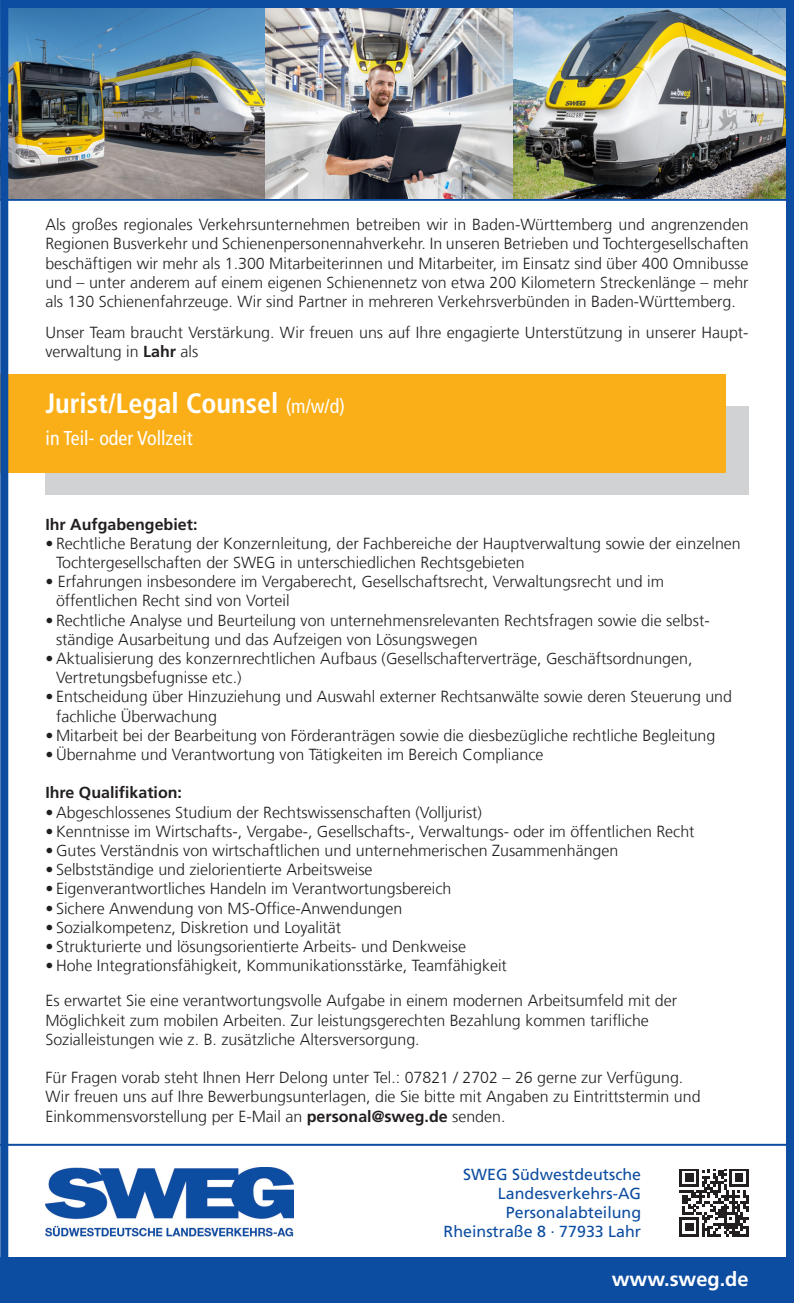
<style>
.page{position:relative;width:794px;height:1304px;background:#fff}
.page>*{position:absolute;margin:0;border:0;box-sizing:border-box;transform-origin:0 0}
.t1{font:700 condensed 28px "Frutiger LT Com";color:#fff}
.t2{font:condensed 20px "Frutiger LT Com";color:#fff}
.t3{font:700 20px "Frutiger LT Com";color:#fff}
.t4{font:300 16px/19.2px "Frutiger LT Com";color:#231f20}
.t5{font:16px/19.2px "Frutiger LT Com";color:#0d4da1;text-align:right}
.t6{font:700 16px "Frutiger LT Com";color:#231f20}
.s1{font-weight:700}
.s2{font-weight:400;font-size:20px}
</style>
<div class="page">
<hr style="left:0;top:199px;width:794px;height:2px;background:#0d4da1">
<img style="left:45px;top:1168px;width:248px;height:69px">
<div style="left:0;top:1257px;width:794px;height:46px;background:#0d4da1"></div>
<hr style="left:0;top:1144px;width:794px;height:2px;background:#0d4da1">
<svg style="left:679px;top:1169px;width:69px;height:68px"></svg>
<div style="left:46px;top:406px;width:703px;height:88px;background:#d1d2d4"></div>
<div style="left:0;top:374px;width:726px;height:99px;background:#faaf18"></div>
<img style="left:9px;top:9px;width:776px;height:190px">
<div style="left:0;top:0;width:794px;height:1303px;border:8px solid #0d4da1"></div>
<p class="t4" style="left:45px;top:215px;width:705px;text-align:justify">Als großes regionales Verkehrsunternehmen betreiben wir in Baden-Württemberg und angrenzenden Regionen Busverkehr und Schienenpersonennahverkehr. In unseren Betrieben und Tochtergesellschaften beschäftigen wir mehr als 1.300 Mitarbeiterinnen und Mitarbeiter, im Einsatz sind über 400 Omnibusse und – unter anderem auf einem eigenen Schienennetz von etwa 200 Kilometern Streckenlänge – mehr als 130 Schienenfahrzeuge. Wir sind Partner in mehreren Verkehrsverbünden in Baden-Württemberg.</p>
<p class="t4" style="left:45px;top:323px;width:704px">Unser Team braucht Verstärkung. Wir freuen uns auf Ihre engagierte Unterstützung in unserer Haupt&shy;verwaltung in <span class="s1">Lahr</span> als</p>
<h1 class="t1" style="left:46px;top:386px;width:301px">Jurist/Legal Counsel <span class="s2">(m/w/d)</span></h1>
<p class="t2" style="left:46px;top:427px;width:148px">in Teil- oder Vollzeit</p>
<p class="t6" style="left:45px;top:515px;width:154px">Ihr Aufgabengebiet:</p>
<p class="t4" style="left:56px;top:534px;width:686px;text-indent:-11px">• Rechtliche Beratung der Konzernleitung, der Fachbereiche der Hauptverwaltung sowie der einzelnen<br>Tochtergesellschaften der SWEG in unterschiedlichen Rechtsgebieten</p>
<p class="t4" style="left:56px;top:572px;width:609px;text-indent:-11px">• Erfahrungen insbesondere im Vergaberecht, Gesellschaftsrecht, Verwaltungsrecht und im öffentlichen Recht sind von Vorteil</p>
<p class="t4" style="left:56px;top:611px;width:655px;text-indent:-11px">• Rechtliche Analyse und Beurteilung von unternehmensrelevanten Rechtsfragen sowie die selbst&shy;ständige Ausarbeitung und das Aufzeigen von Lösungswegen</p>
<p class="t4" style="left:56px;top:649px;width:638px;text-indent:-11px">• Aktualisierung des konzernrechtlichen Aufbaus (Gesellschafterverträge, Geschäftsordnungen,<br>Vertretungsbefugnisse etc.)</p>
<p class="t4" style="left:56px;top:687px;width:677px;text-indent:-11px">• Entscheidung über Hinzuziehung und Auswahl externer Rechtsanwälte sowie deren Steuerung und fachliche Überwachung</p>
<p class="t4" style="left:45px;top:726px;width:671px">• Mitarbeit bei der Bearbeitung von Förderanträgen sowie die diesbezügliche rechtliche Begleitung</p>
<p class="t4" style="left:45px;top:745px;width:499px">• Übernahme und Verantwortung von Tätigkeiten im Bereich Compliance</p>
<p class="t6" style="left:45px;top:783px;width:138px">Ihre Qualifikation:</p>
<p class="t4" style="left:45px;top:803px;width:438px">• Abgeschlossenes Studium der Rechtswissenschaften (Volljurist)</p>
<p class="t4" style="left:45px;top:822px;width:651px">• Kenntnisse im Wirtschafts-, Vergabe-, Gesellschafts-, Verwaltungs- oder im öffentlichen Recht</p>
<p class="t4" style="left:45px;top:841px;width:574px">• Gutes Verständnis von wirtschaftlichen und unternehmerischen Zusammenhängen</p>
<p class="t4" style="left:45px;top:860px;width:329px">• Selbstständige und zielorientierte Arbeitsweise</p>
<p class="t4" style="left:45px;top:879px;width:407px">• Eigenverantwortliches Handeln im Verantwortungsbereich</p>
<p class="t4" style="left:45px;top:899px;width:358px">• Sichere Anwendung von MS-Office-Anwendungen</p>
<p class="t4" style="left:45px;top:918px;width:297px">• Sozialkompetenz, Diskretion und Loyalität</p>
<p class="t4" style="left:45px;top:937px;width:422px">• Strukturierte und lösungsorientierte Arbeits- und Denkweise</p>
<p class="t4" style="left:45px;top:956px;width:463px">• Hohe Integrationsfähigkeit, Kommunikationsstärke, Teamfähigkeit</p>
<p class="t4" style="left:45px;top:991px;width:633px">Es erwartet Sie eine verantwortungsvolle Aufgabe in einem modernen Arbeitsumfeld mit der<br>Möglichkeit zum mobilen Arbeiten. Zur leistungsgerechten Bezahlung kommen tarifliche<br>Sozialleistungen wie z. B. zusätzliche Altersversorgung.</p>
<p class="t4" style="left:45px;top:1068px;width:657px">Für Fragen vorab steht Ihnen Herr Delong unter Tel.: 07821 / 2702 – 26 gerne zur Verfügung.<br>Wir freuen uns auf Ihre Bewerbungsunterlagen, die Sie bitte mit Angaben zu Eintrittstermin und<br>Einkommensvorstellung per E-Mail an <span class="s1">personal@sweg.de</span> senden.</p>
<p class="t5" style="left:443px;top:1165px;width:199px">SWEG Südwestdeutsche<br>Landesverkehrs-AG<br>Personalabteilung<br>Rheinstraße 8 · 77933 Lahr</p>
<p class="t3" style="left:612px;top:1267px;width:138px">www.sweg.de</p>
</div>
